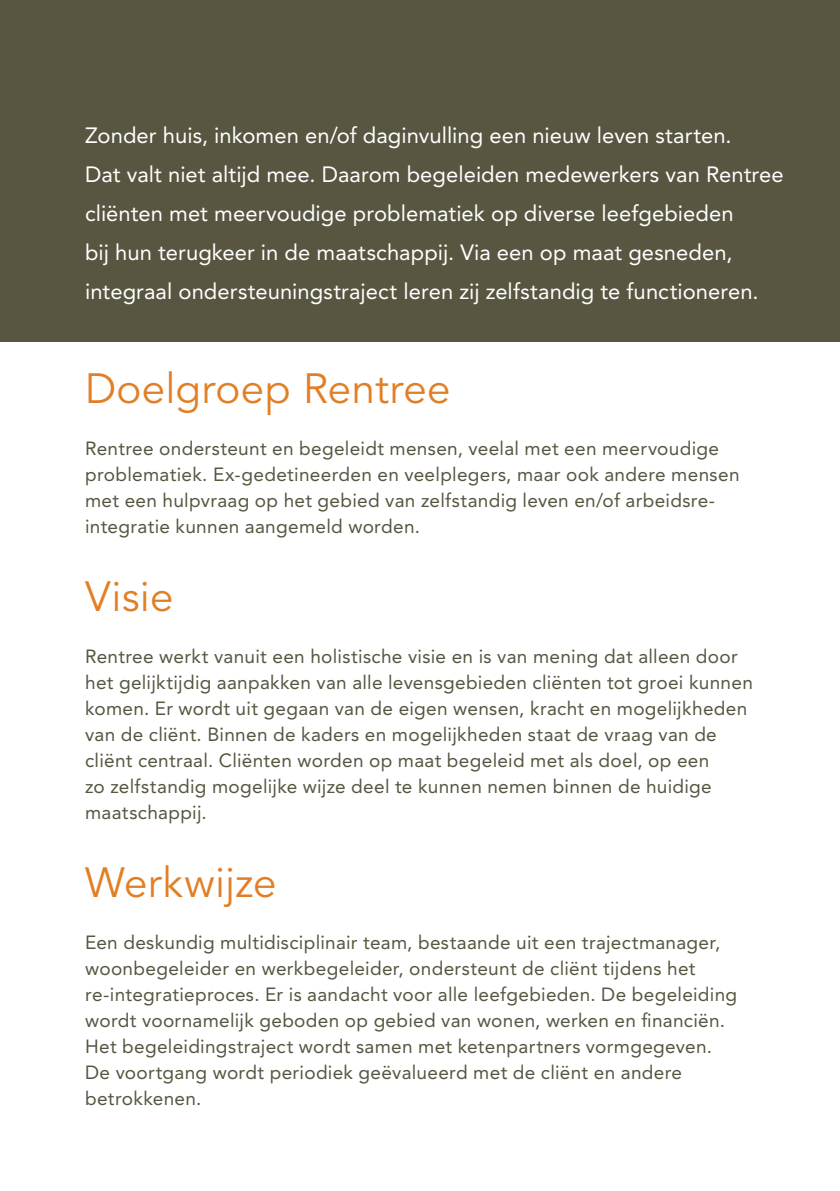
<style>
.page{position:relative;width:840px;height:1191px;background:#fff}
.page>*{position:absolute;margin:0;border:0;box-sizing:border-box;transform-origin:0 0}
.t1{font:42px "Avenir LT Std";letter-spacing:.005em;color:#e27f26}
.t2{font:22px/39px "Avenir LT Std";letter-spacing:.005em;color:#fff}
.t3{font:19px/26px "Avenir LT Std";letter-spacing:.015em;color:#585641}
</style>
<div class="page">
<div style="left:0;top:0;width:839px;height:342px;background:#585641"></div>
<p class="t2" style="left:85px;top:116px;width:699px">Zonder huis, inkomen en/of daginvulling een nieuw leven starten.<br>Dat valt niet altijd mee. Daarom begeleiden medewerkers van Rentree cliënten met meervoudige problematiek op diverse leefgebieden<br>bij hun terugkeer in de maatschappij. Via een op maat gesneden, integraal ondersteuningstraject leren zij zelfstandig te functioneren.</p>
<h1 class="t1" style="left:85px;top:364px;width:367px">Doelgroep Rentree</h1>
<p class="t3" style="left:85px;top:436px;width:655px">Rentree ondersteunt en begeleidt mensen, veelal met een meervoudige problematiek. Ex-gedetineerden en veelplegers, maar ook andere mensen met een hulpvraag op het gebied van zelfstandig leven en/of arbeidsre&shy;integratie kunnen aangemeld worden.</p>
<h1 class="t1" style="left:85px;top:572px;width:90px">Visie</h1>
<p class="t3" style="left:85px;top:644px;width:669px">Rentree werkt vanuit een holistische visie en is van mening dat alleen door het gelijktijdig aanpakken van alle levensgebieden cliënten tot groei kunnen komen. Er wordt uit gegaan van de eigen wensen, kracht en mogelijkheden van de cliënt. Binnen de kaders en mogelijkheden staat de vraag van de cliënt centraal. Cliënten worden op maat begeleid met als doel, op een<br>zo zelfstandig mogelijke wijze deel te kunnen nemen binnen de huidige maatschappij.</p>
<h1 class="t1" style="left:85px;top:858px;width:193px">Werkwijze</h1>
<p class="t3" style="left:85px;top:930px;width:653px">Een deskundig multidisciplinair team, bestaande uit een trajectmanager, woonbegeleider en werkbegeleider, ondersteunt de cliënt tijdens het re-integratieproces. Er is aandacht voor alle leefgebieden. De begeleiding wordt voornamelijk geboden op gebied van wonen, werken en financiën.<br>Het begeleidingstraject wordt samen met ketenpartners vormgegeven.<br>De voortgang wordt periodiek geëvalueerd met de cliënt en andere betrokkenen.</p>
</div>
